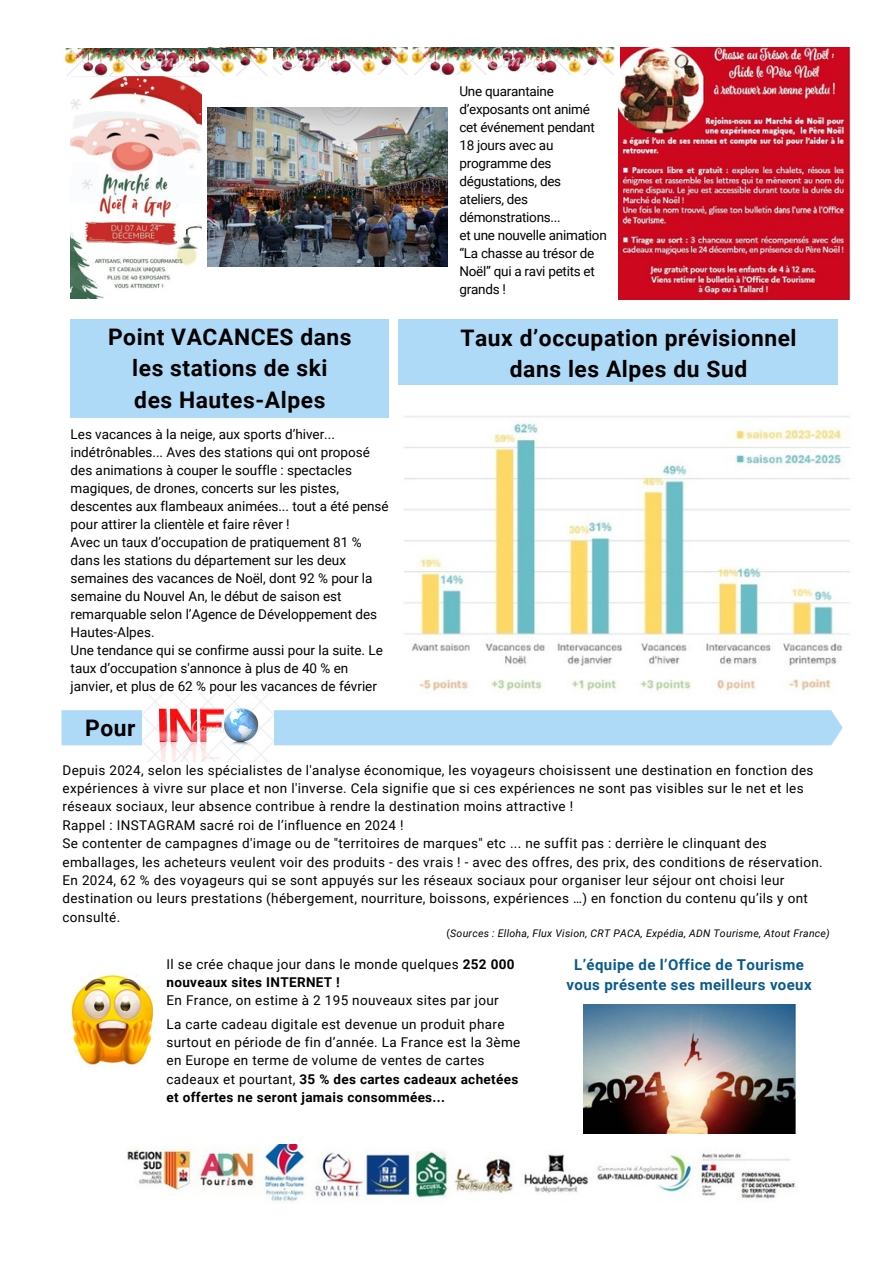
<style>
.page{position:relative;width:894px;height:1264px;background:#fff}
.page>*{position:absolute;margin:0;border:0;box-sizing:border-box;transform-origin:0 0}
.t1{font:700 22.8px/31.5px "Roboto";letter-spacing:.025em;color:#000;text-align:center}
.t2{font:700 15px/20.2px "Roboto";letter-spacing:.025em;color:#0a5a8d;text-align:center}
.t3{font:13.5px/18.3px "Roboto";letter-spacing:.025em;color:#000}
.t4{font:13.5px/18px "Roboto";color:#000}
.t5{font:13.5px/18px "Roboto";letter-spacing:-.02em;color:#000}
.t6{font:italic 10.5px "Roboto";letter-spacing:.025em;color:#000}
.s1{font-style:normal}
.s2{font-weight:700}
</style>
<div class="page">
<div style="left:61px;top:710px;width:781px;height:35px;background:#aedaf8"></div>
<img style="left:142px;top:693px;width:131px;height:68px">
<img style="left:127px;top:1144px;width:669px;height:58px">
<img style="left:71px;top:75px;width:130px;height:223px">
<img style="left:618px;top:47px;width:232px;height:252px">
<img style="left:208px;top:107px;width:239px;height:160px">
<img style="left:207px;top:47px;width:201px;height:27px">
<img style="left:411px;top:47px;width:208px;height:27px">
<img style="left:64px;top:48px;width:208px;height:27px">
<img style="left:71px;top:974px;width:82px;height:91px">
<img style="left:583px;top:1004px;width:211px;height:129px">
<img style="left:404px;top:416px;width:446px;height:275px">
<div style="left:71px;top:319px;width:318px;height:99px;background:#aedaf8"></div>
<div style="left:398px;top:319px;width:439px;height:65px;background:#aedaf8"></div>
<p class="t5" style="left:459px;top:83px;width:137px">Une quarantaine d’exposants ont animé cet événement pendant<br>18 jours avec au programme des dégustations, des ateliers, des démonstrations...</p>
<p class="t5" style="left:459px;top:227px;width:149px">et une nouvelle animation “La chasse au trésor de<br>Noël” qui a ravi petits et grands !</p>
<h1 class="t1" style="left:108px;top:321px;width:245px">Point VACANCES dans les stations de ski<br>des Hautes-Alpes</h1>
<p class="t1" style="left:460px;top:322px;width:337px">Taux d’occupation prévisionnel dans les Alpes du Sud</p>
<p class="t4" style="left:71px;top:425px;width:266px">Les vacances à la neige, aux sports d’hiver...</p>
<p class="t4" style="left:71px;top:443px;width:319px">indétrônables... Aves des stations qui ont proposé des animations à couper le souffle : spectacles magiques, de drones, concerts sur les pistes, descentes aux flambeaux animées... tout a été pensé pour attirer la clientèle et faire rêver !</p>
<p class="t4" style="left:71px;top:533px;width:308px">Avec un taux d’occupation de pratiquement 81 % dans les stations du département sur les deux semaines des vacances de Noël, dont 92 % pour la semaine du Nouvel An, le début de saison est remarquable selon l’Agence de Développement des Hautes-Alpes.</p>
<p class="t4" style="left:71px;top:641px;width:313px">Une tendance qui se confirme aussi pour la suite. Le taux d’occupation s'annonce à plus de 40 % en janvier, et plus de 62 % pour les vacances de février</p>
<p class="t1" style="left:85px;top:712px;width:52px">Pour</p>
<p class="t3" style="left:62px;top:760px;width:752px">Depuis 2024, selon les spécialistes de l'analyse économique, les voyageurs choisissent une destination en fonction des expériences à vivre sur place et non l'inverse. Cela signifie que si ces expériences ne sont pas visibles sur le net et les réseaux sociaux, leur absence contribue à rendre la destination moins attractive !</p>
<p class="t3" style="left:62px;top:816px;width:342px">Rappel : INSTAGRAM sacré roi de l’influence en 2024 !</p>
<p class="t3" style="left:62px;top:834px;width:761px">Se contenter de campagnes d'image ou de "territoires de marques" etc ... ne suffit pas : derrière le clinquant des emballages, les acheteurs veulent voir des produits - des vrais ! - avec des offres, des prix, des conditions de réservation.</p>
<p class="t3" style="left:62px;top:871px;width:746px">En 2024, 62 % des voyageurs qui se sont appuyés sur les réseaux sociaux pour organiser leur séjour ont choisi leur destination ou leurs prestations (hébergement, nourriture, boissons, expériences …) en fonction du contenu qu’ils y ont consulté.</p>
<p class="t6" style="left:446px;top:927px;width:385px"><span class="s1">(</span>Sources : Elloha, Flux Vision, CRT PACA, Expédia, ADN Tourisme, Atout France)</p>
<h1 class="t3" style="left:166px;top:955px;width:349px">Il se crée chaque jour dans le monde quelques <span class="s2">252 000 nouveaux sites INTERNET !</span></h1>
<h1 class="t3" style="left:166px;top:991px;width:333px">En France, on estime à 2 195 nouveaux sites par jour</h1>
<p class="t3" style="left:166px;top:1015px;width:355px">La carte cadeau digitale est devenue un produit phare surtout en période de fin d’année. La France est la 3ème en Europe en terme de volume de ventes de cartes cadeaux et pourtant, <span class="s2">35 % des cartes cadeaux achetées et offertes ne seront jamais consommées...</span></p>
<p class="t2" style="left:566px;top:954px;width:246px">L’équipe de l’Office de Tourisme vous présente ses meilleurs voeux</p>
</div>
